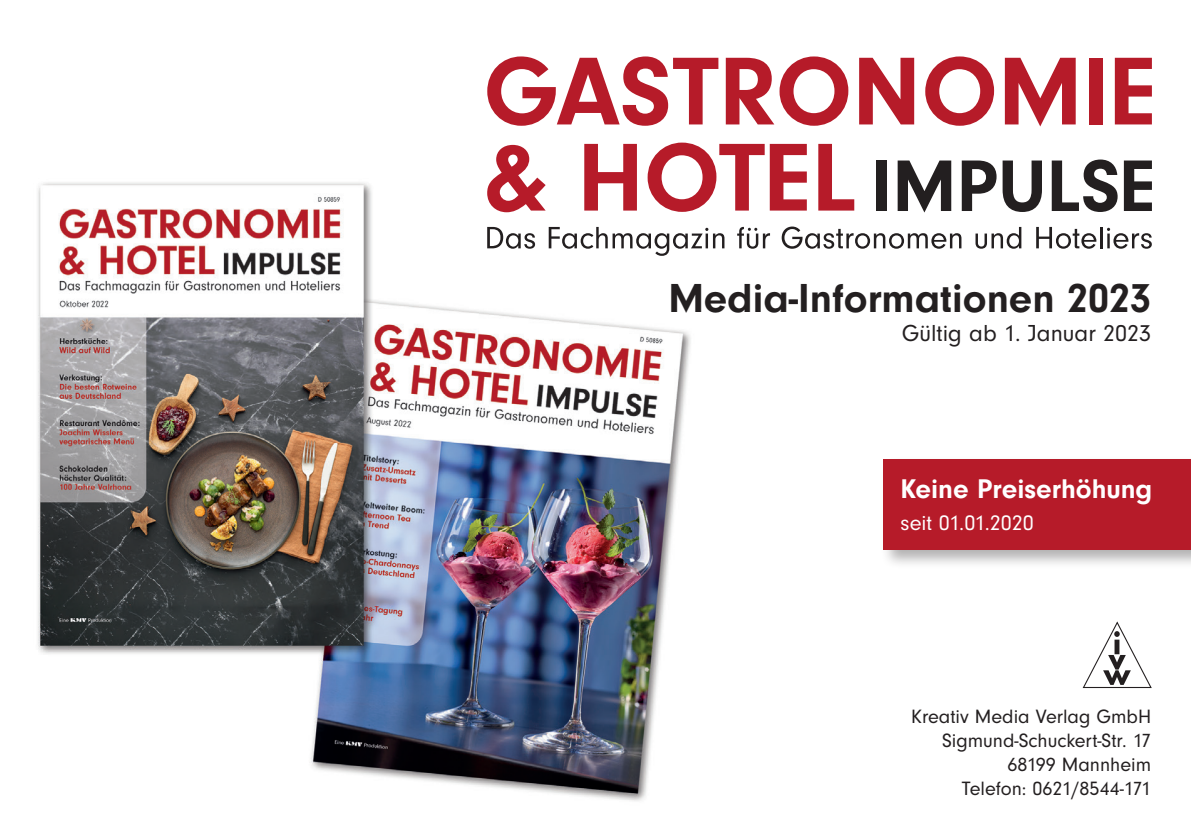
<style>
.page{position:relative;width:1191px;height:840px;background:#fff}
.page>*{position:absolute;margin:0;border:0;box-sizing:border-box;transform-origin:0 0}
.t1{font:700 42px "Neuzeit Grotesk T";color:#231f20}
.t2{font:700 28px "Neuzeit Grotesk T";color:#fff}
.t3{font:24px "Neuzeit Grotesk T";color:#231f20}
.t4{font:22px "Neuzeit Grotesk T";color:#fff}
.t5{font:20px/24px "Neuzeit Grotesk T";color:#231f20;text-align:right}
</style>
<div class="page">
<img style="left:38px;top:143px;width:924px;height:658px">
<svg style="left:1082px;top:621px;width:70px;height:67px"></svg>
<svg style="left:487px;top:56px;width:231px;height:70px"></svg>
<svg style="left:726px;top:56px;width:122px;height:70px"></svg>
<svg style="left:859px;top:58px;width:55px;height:66px"></svg>
<svg style="left:925px;top:56px;width:69px;height:70px"></svg>
<svg style="left:1004px;top:58px;width:71px;height:68px"></svg>
<div style="left:1089px;top:58px;width:14px;height:66px;background:#b61b29"></div>
<svg style="left:1114px;top:58px;width:37px;height:66px"></svg>
<svg style="left:487px;top:145px;width:58px;height:67px"></svg>
<svg style="left:584px;top:144px;width:53px;height:66px"></svg>
<svg style="left:647px;top:142px;width:160px;height:70px"></svg>
<svg style="left:818px;top:144px;width:36px;height:66px"></svg>
<div style="left:876px;top:160px;width:11px;height:51px;background:#231f20"></div>
<svg style="left:897px;top:160px;width:54px;height:52px"></svg>
<svg style="left:961px;top:160px;width:35px;height:51px"></svg>
<svg style="left:1002px;top:160px;width:40px;height:52px"></svg>
<svg style="left:1051px;top:159px;width:66px;height:53px"></svg>
<svg style="left:1123px;top:160px;width:29px;height:51px"></svg>
<svg style="left:487px;top:227px;width:48px;height:21px"></svg>
<svg style="left:549px;top:227px;width:175px;height:29px"></svg>
<svg style="left:737px;top:227px;width:33px;height:21px"></svg>
<svg style="left:781px;top:226px;width:180px;height:22px"></svg>
<svg style="left:975px;top:227px;width:46px;height:21px"></svg>
<svg style="left:1036px;top:227px;width:60px;height:21px"></svg>
<hr style="left:1100px;top:227px;width:2px;height:21px;background:#231f20">
<svg style="left:1107px;top:228px;width:44px;height:20px"></svg>
<div style="left:880px;top:455px;width:311px;height:114px;background:#231f20;opacity:.35"></div>
<div style="left:883px;top:459px;width:308px;height:90px;background:#b61b29"></div>
<h1 class="t1" style="left:668px;top:274px;width:484px">Media-Informationen 2023</h1>
<p class="t3" style="left:901px;top:319px;width:251px">Gültig ab 1. Januar 2023</p>
<h2 class="t2" style="left:900px;top:473px;width:253px">Keine Preiserhöhung</h2>
<p class="t4" style="left:900px;top:511px;width:135px">seit 01.01.2020</p>
<p class="t5" style="left:911px;top:704px;width:241px">Kreativ Media Verlag GmbH<br>Sigmund-Schuckert-Str. 17<br>68199 Mannheim<br>Telefon: 0621/8544-171</p>
</div>
